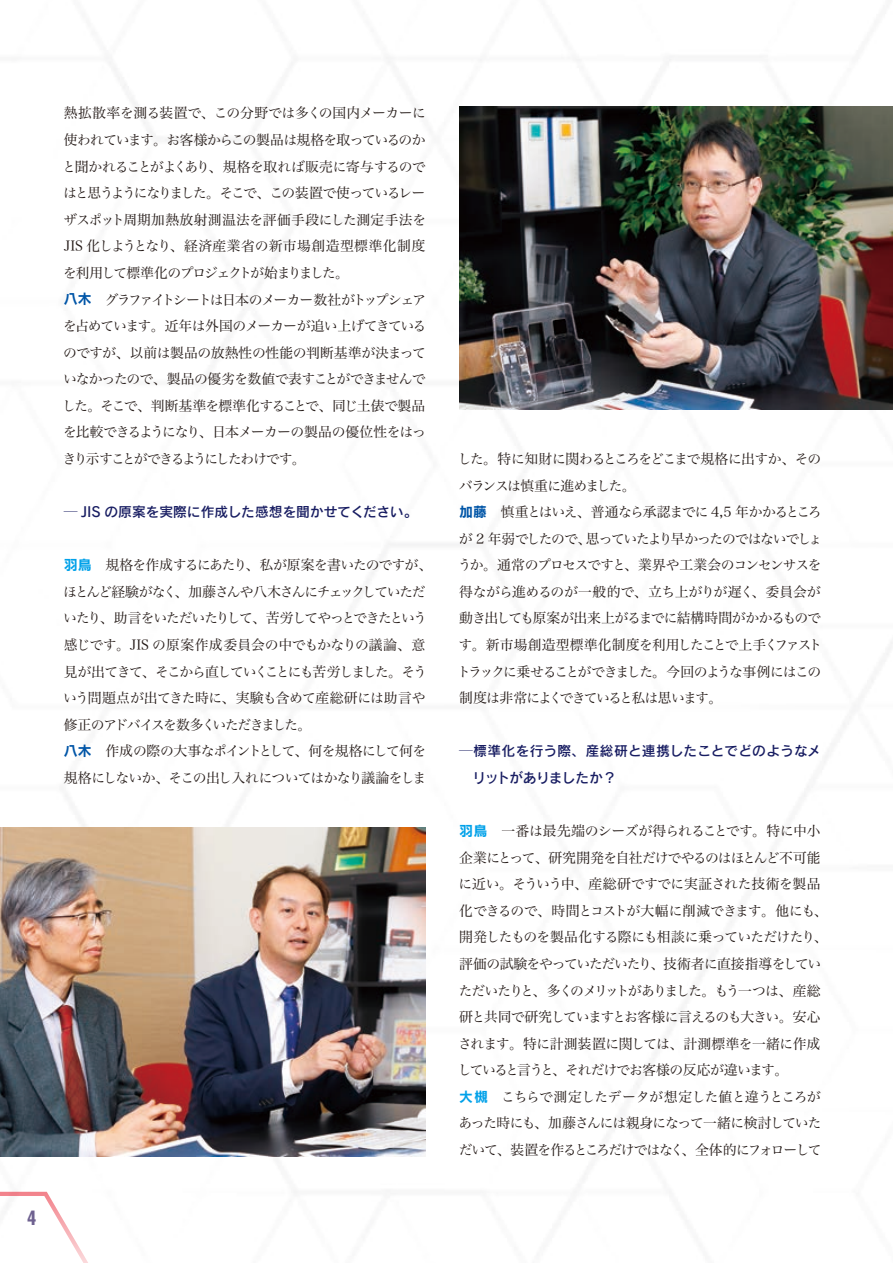
<style>
.page{position:relative;width:893px;height:1263px;background:#fff}
.page>*{position:absolute;margin:0;border:0;box-sizing:border-box;transform-origin:0 0}
.t1{font:700 condensed 19.2px "Futura Std";color:#6e6190}
.t2{font:13.8px/26.5px "Hira Min Pro W3";letter-spacing:-.065em;color:#231916}
.t3{font:13.8px/26.5px "Rodin Pro DB";color:#181d62}
.s1{font-family:"Rodin Pro B";color:#0055a7}
.s2{font-family:"Rodin Pro B";color:#00a1e9}
</style>
<div class="page">
<img style="left:459px;top:106px;width:434px;height:303px">
<img style="left:0;top:827px;width:425px;height:330px">
<svg style="left:0;top:1191px;width:88px;height:72px"></svg>
<p class="t2" style="left:62px;top:99px;width:366px">熱拡散率を測る装置で、この分野では多くの国内メーカーに使われています。お客様からこの製品は規格を取っているのかと聞かれることがよくあり、規格を取れば販売に寄与するのではと思うようになりました。そこで、この装置で使っているレーザスポット周期加熱放射測温法を評価手段にした測定手法を<br>JIS 化しようとなり、経済産業省の新市場創造型標準化制度を利用して標準化のプロジェクトが始まりました。<br><span class="s1">八木</span>　グラファイトシートは日本のメーカー数社がトップシェアを占めています。近年は外国のメーカーが追い上げてきているのですが、以前は製品の放熱性の性能の判断基準が決まっていなかったので、製品の優劣を数値で表すことができませんでした。そこで、判断基準を標準化することで、同じ土俵で製品を比較できるようになり、日本メーカーの製品の優位性をはっきり示すことができるようにしたわけです。</p>
<p class="t3" style="left:64px;top:498px;width:355px">─ JIS の原案を実際に作成した感想を聞かせてください。</p>
<p class="t2" style="left:63px;top:551px;width:371px"><span class="s2">羽鳥</span>　規格を作成するにあたり、私が原案を書いたのですが、ほとんど経験がなく、加藤さんや八木さんにチェックしていただいたり、助言をいただいたりして、苦労してやっとできたという感じです。JIS の原案作成委員会の中でもかなりの議論、意見が出てきて、そこから直していくことにも苦労しました。そういう問題点が出てきた時に、実験も含めて産総研には助言や修正のアドバイスを数多くいただきました。<br><span class="s1">八木</span>　作成の際の大事なポイントとして、何を規格にして何を規格にしないか、そこの出し入れについてはかなり議論をしま</p>
<h1 class="t1" style="left:27px;top:1206px;width:11px">4</h1>
<p class="t2" style="left:457px;top:444px;width:367px">した。特に知財に関わるところをどこまで規格に出すか、そのバランスは慎重に進めました。<br><span class="s1">加藤</span>　慎重とはいえ、普通なら承認までに 4,5 年かかるところが 2 年弱でしたので、思っていたより早かったのではないでしょうか。通常のプロセスですと、業界や工業会のコンセンサスを得ながら進めるのが一般的で、立ち上がりが遅く、委員会が動き出しても原案が出来上がるまでに結構時間がかかるものです。新市場創造型標準化制度を利用したことで上手くファストトラックに乗せることができました。今回のような事例にはこの制度は非常によくできていると私は思います。</p>
<p class="t3" style="left:472px;top:737px;width:350px;text-indent:-13px">─標準化を行う際、産総研と連携したことでどのようなメリットがありましたか？</p>
<p class="t2" style="left:458px;top:816px;width:371px"><span class="s2">羽鳥</span>　一番は最先端のシーズが得られることです。特に中小企業にとって、研究開発を自社だけでやるのはほとんど不可能に近い。そういう中、産総研ですでに実証された技術を製品化できるので、時間とコストが大幅に削減できます。他にも、開発したものを製品化する際にも相談に乗っていただけたり、評価の試験をやっていただいたり、技術者に直接指導をしていただいたりと、多くのメリットがありました。もう一つは、産総研と共同で研究していますとお客様に言えるのも大きい。安心されます。特に計測装置に関しては、計測標準を一緒に作成していると言うと、それだけでお客様の反応が違います。<br><span class="s2">大槻</span>　こちらで測定したデータが想定した値と違うところがあった時にも、加藤さんには親身になって一緒に検討していただいて、装置を作るところだけではなく、全体的にフォローして</p>
</div>
